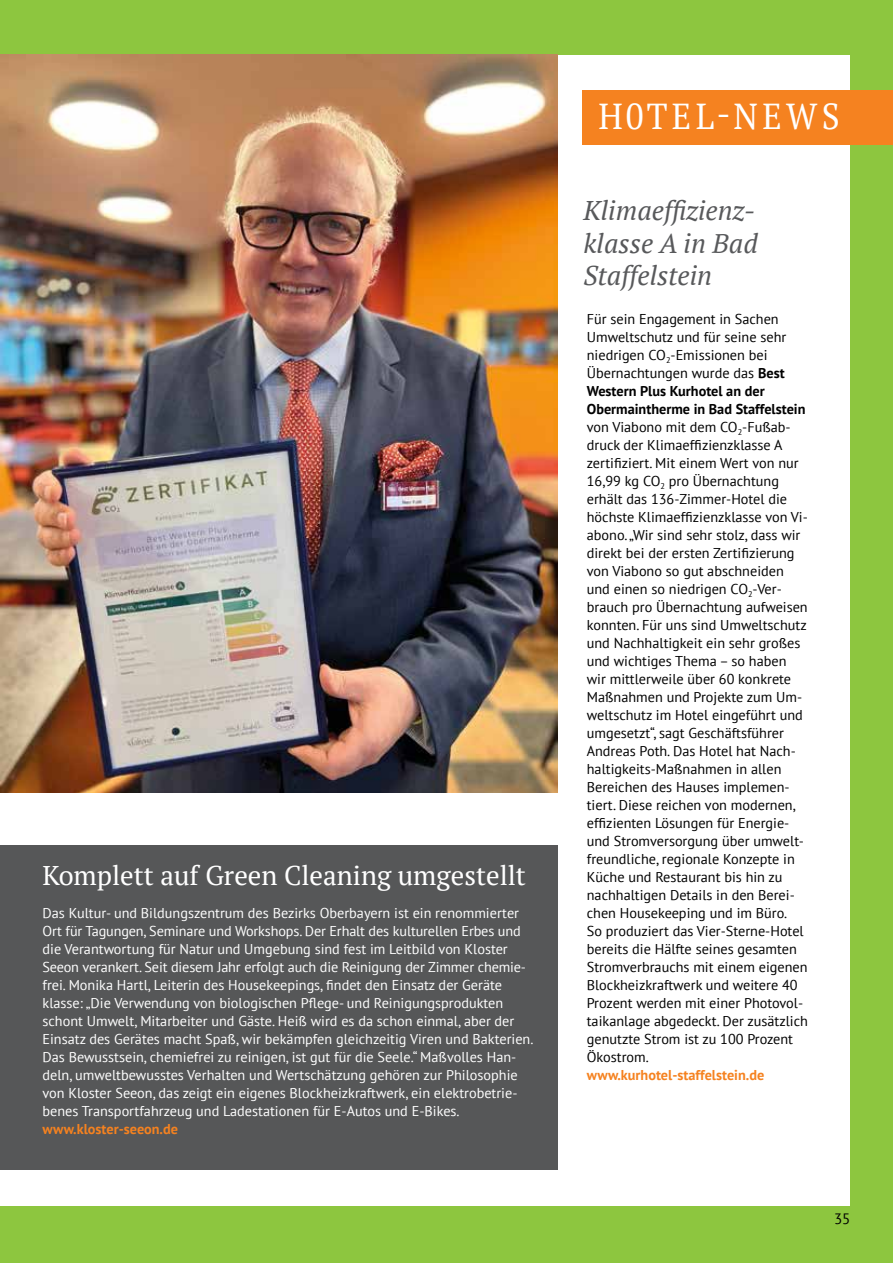
<style>
.page{position:relative;width:893px;height:1263px;background:#fff}
.page>*{position:absolute;margin:0;border:0;box-sizing:border-box;transform-origin:0 0}
.t1{font:36px "PT Serif";letter-spacing:.13em;color:#fff;scale:.93 1}
.t2{font:italic 27px/32.4px "PT Serif";color:#58595b;text-align:justify}
.t3{font:27px "PT Serif";color:#fff}
.t4{font:15px "PT Sans";color:#000}
.t5{font:14.25px/18px "PT Sans";color:#000}
.t6{font:14.25px/18px "PT Sans";color:#fff}
.s1{font-weight:700;color:#f58220}
.s2{font-weight:700}
</style>
<div class="page">
<div style="left:0;top:1206px;width:893px;height:57px;background:#8dc63f"></div>
<div style="left:850px;top:36px;width:43px;height:1179px;background:#8dc63f"></div>
<div style="left:0;top:0;width:893px;height:54px;background:#8dc63f"></div>
<img style="left:0;top:54px;width:557px;height:738px">
<div style="left:0;top:845px;width:557px;height:325px;background:#565758"></div>
<div style="left:582px;top:90px;width:311px;height:54px;background:#f58220"></div>
<p class="t3" style="left:43px;top:858px;width:485px">Komplett auf Green Cleaning umgestellt</p>
<p class="t6" style="left:43px;top:904px;width:492px">Das Kultur- und Bildungszentrum des Bezirks Oberbayern ist ein renommierter Ort für Tagungen, Seminare und Workshops. Der Erhalt des kulturellen Erbes und die Verantwortung für Natur und U mgebung sind fest im Leitbild von Kloster Seeon verankert. Seit diesem Jahr erfolgt auch die Reinigung der Zimmer chemie&shy;frei. Monika Hartl, Leiterin des Housekeepings, findet den Einsatz der Geräte klasse: „Die Verwendung von biologischen Pflege- und Reinigungsprodukten schont Umwelt, Mitarbeiter und Gäste. Heiß wird es da schon einmal, aber der Einsatz des Gerätes macht Spaß, wir bekämpfen gleichzeitig Viren und Bakterien.<br>Das Bewusstsein, chemiefrei zu reinigen, ist gut für die Seele.“ Maßvolles Han&shy;deln, umweltbewusstes Verhalten und Wertschätzung gehören zur Philosophie von Kloster Seeon, das zeigt ein eigenes Blockheizkraftwerk, ein elektrobetrie&shy;benes Transportfahrzeug und Ladestationen für E-Autos und E-Bikes. <span class="s1">www.kloster-seeon.de</span></p>
<p class="t1" style="left:599px;top:93px;width:261px">h0tel-NEWS</p>
<p class="t2" style="left:584px;top:194px;width:176px">Klimaeffizienz&shy;klasse A in Bad Staffelstein</p>
<p class="t5" style="left:587px;top:310px;width:223px">Für sein Engagement in Sachen<br>U mweltschutz und für seine sehr niedrigen CO <sub>2</sub>-Emissionen bei Übernachtungen wurde das <span class="s2">Best Western Plus Kurhotel an der Obermaintherme in Bad Staffelstein </span>von Viabono mit dem CO <sub>2</sub>-Fußab&shy;druck der Klimaeffizienzklasse A zertifiziert. Mit einem Wert von nur 16,99 kg CO <sub>2</sub> pro Übernachtung erhält das 136-Zimmer-Hotel die höchste Klimaeffizienzklasse von Vi&shy;abono. „Wir sind sehr stolz, dass wir direkt bei der ersten Zertifizierung von Viabono so gut abschneiden und einen so niedrigen CO <sub>2</sub>-Ver&shy;brauch pro Übernachtung aufweisen konnten. Für uns sind U mweltschutz und Nachhaltigkeit ein sehr großes und wichtiges Thema – so haben wir mittlerweile über 60 konkrete Maßnahmen und Projekte zum Um&shy;weltschutz im Hotel eingeführt und umgesetzt“, sagt Geschäftsführer Andreas Poth. Das Hotel hat Nach&shy;haltigkeits-Maßnahmen in allen Bereichen des Hauses implemen&shy;tiert. Diese reichen von modernen, effizienten Lösungen für Energie&shy;und Stromversorgung über umwelt&shy;freundliche, regionale Konzepte in Küche und Restaurant bis hin zu nachhaltigen Details in den Berei&shy;chen Housekeeping und im Büro.<br>So produziert das Vier-Sterne-Hotel bereits die Hälfte seines gesamten Stromverbrauchs mit einem eigenen Blockheizkraftwerk und weitere 40<br>Prozent werden mit einer Photovol&shy;taikanlage abgedeckt. Der zusätzlich genutzte Strom ist zu 100 Prozent Ökostrom. <span class="s1">www.kurhotel-staffelstein.de</span></p>
<p class="t4" style="left:834px;top:1209px;width:18px">35</p>
</div>
